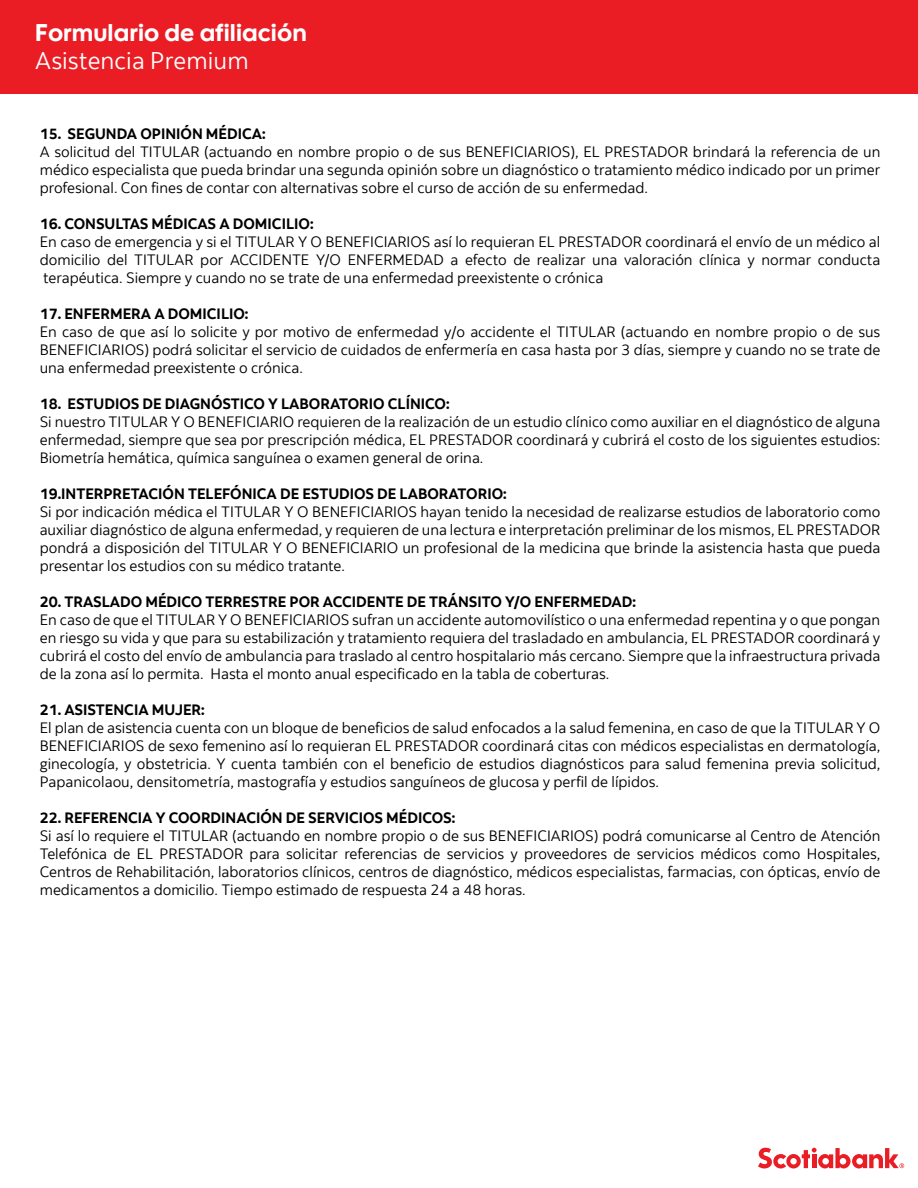
<style>
.page{position:relative;width:918px;height:1188px;background:#fff}
.page>*{position:absolute;margin:0;border:0;box-sizing:border-box;transform-origin:0 0}
.t1{font:24.15px "Scotia Headline";color:#fff}
.t2{font:24.15px "Scotia";letter-spacing:.005em;color:#fff}
.t3{font:15px/18px "Scotia";color:#000;text-align:justify}
.t4{font:700 15px "Scotia";color:#000}
</style>
<div class="page">
<svg style="left:758px;top:1148px;width:146px;height:20px"></svg>
<div style="left:0;top:0;width:918px;height:93px;background:#ea1d25"></div>
<h1 class="t1" style="left:35px;top:18px;width:273px">Formulario de afiliación</h1>
<h1 class="t2" style="left:35px;top:47px;width:215px">Asistencia Premium</h1>
<p class="t4" style="left:40px;top:125px;width:227px">15. SEGUNDA OPINIÓN MÉDICA:</p>
<p class="t3" style="left:40px;top:143px;width:842px">A solicitud del TITULAR (actuando en nombre propio o de sus BENEFICIARIOS), EL PRESTADOR brindará la referencia de un médico especialista que pueda brindar una segunda opinión sobre un diagnóstico o tratamiento médico indicado por un primer profesional. Con fines de contar con alternativas sobre el curso de acción de su enfermedad.</p>
<p class="t4" style="left:40px;top:215px;width:275px">16. CONSULTAS MÉDICAS A DOMICILIO:</p>
<p class="t3" style="left:40px;top:233px;width:842px">En caso de emergencia y si el TITULAR Y O BENEFICIARIOS así lo requieran EL PRESTADOR coordinará el envío de un médico al domicilio del TITULAR por ACCIDENTE Y/O ENFERMEDAD a efecto de realizar una valoración clínica y normar conducta terapéutica. Siempre y cuando no se trate de una enfermedad preexistente o crónica</p>
<p class="t4" style="left:40px;top:305px;width:210px">17. ENFERMERA A DOMICILIO:</p>
<p class="t3" style="left:40px;top:323px;width:842px">En caso de que así lo solicite y por motivo de enfermedad y/o accidente el TITULAR (actuando en nombre propio o de sus BENEFICIARIOS) podrá solicitar el servicio de cuidados de enfermería en casa hasta por 3 días, siempre y cuando no se trate de una enfermedad preexistente o crónica.</p>
<p class="t4" style="left:40px;top:395px;width:411px">18. ESTUDIOS DE DIAGNÓSTICO Y LABORATORIO CLÍNICO:</p>
<p class="t3" style="left:40px;top:413px;width:842px">Si nuestro TITULAR Y O BENEFICIARIO requieren de la realización de un estudio clínico como auxiliar en el diagnóstico de alguna enfermedad, siempre que sea por prescripción médica, EL PRESTADOR coordinará y cubrirá el costo de los siguientes estudios:<br>Biometría hemática, química sanguínea o examen general de orina.</p>
<p class="t4" style="left:40px;top:485px;width:468px">19.INTERPRETACIÓN TELEFÓNICA DE ESTUDIOS DE LABORATORIO:</p>
<p class="t3" style="left:40px;top:503px;width:842px">Si por indicación médica el TITULAR Y O BENEFICIARIOS hayan tenido la necesidad de realizarse estudios de laboratorio como auxiliar diagnóstico de alguna enfermedad, y requieren de una lectura e interpretación preliminar de los mismos, EL PRESTADOR pondrá a disposición del TITULAR Y O BENEFICIARIO un profesional de la medicina que brinde la asistencia hasta que pueda presentar los estudios con su médico tratante.</p>
<p class="t4" style="left:40px;top:593px;width:598px">20. TRASLADO MÉDICO TERRESTRE POR ACCIDENTE DE TRÁNSITO Y/O ENFERMEDAD:</p>
<p class="t3" style="left:40px;top:611px;width:842px">En caso de que el TITULAR Y O BENEFICIARIOS sufran un accidente automovilístico o una enfermedad repentina y o que pongan en riesgo su vida y que para su estabilización y tratamiento requiera del trasladado en ambulancia, EL PRESTADOR coordinará y cubrirá el costo del envío de ambulancia para traslado al centro hospitalario más cercano. Siempre que la infraestructura privada de la zona así lo permita. Hasta el monto anual especificado en la tabla de coberturas.</p>
<p class="t4" style="left:40px;top:701px;width:166px">21. ASISTENCIA MUJER:</p>
<p class="t3" style="left:40px;top:719px;width:842px">El plan de asistencia cuenta con un bloque de beneficios de salud enfocados a la salud femenina, en caso de que la TITULAR Y O BENEFICIARIOS de sexo femenino así lo requieran EL PRESTADOR coordinará citas con médicos especialistas en dermatología, ginecología, y obstetricia. Y cuenta también con el beneficio de estudios diagnósticos para salud femenina previa solicitud, Papanicolaou, densitometría, mastografía y estudios sanguíneos de glucosa y perfil de lípidos.</p>
<p class="t4" style="left:40px;top:809px;width:417px">22. REFERENCIA Y COORDINACIÓN DE SERVICIOS MÉDICOS:</p>
<p class="t3" style="left:40px;top:827px;width:842px">Si así lo requiere el TITULAR (actuando en nombre propio o de sus BENEFICIARIOS) podrá comunicarse al Centro de Atención Telefónica de EL PRESTADOR para solicitar referencias de servicios y proveedores de servicios médicos como Hospitales, Centros de Rehabilitación, laboratorios clínicos, centros de diagnóstico, médicos especialistas, farmacias, con ópticas, envío de medicamentos a domicilio. Tiempo estimado de respuesta 24 a 48 horas.</p>
</div>
